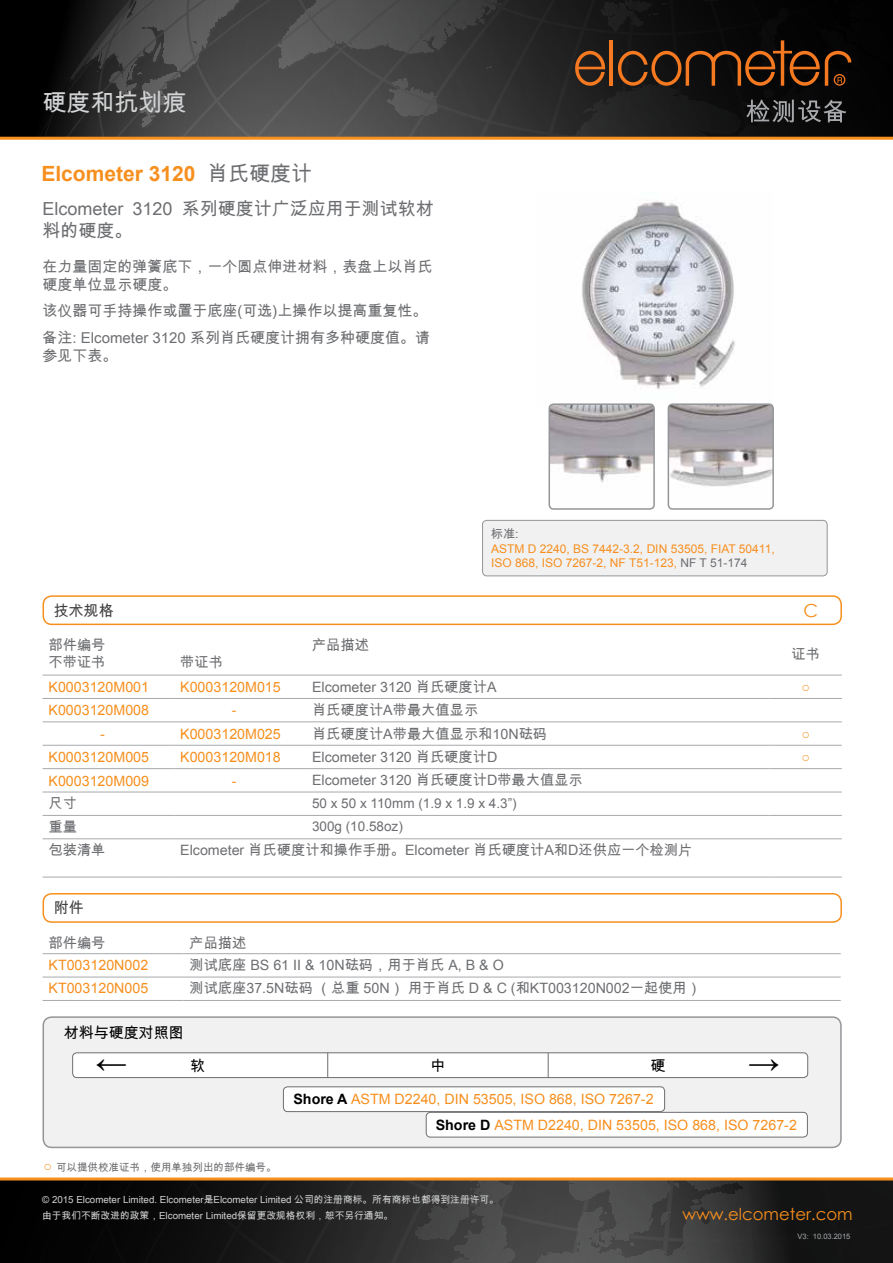
<style>
.page{position:relative;width:893px;height:1263px;background:#fff}
.page>*{position:absolute;margin:0;border:0;box-sizing:border-box;transform-origin:0 0}
.t1{font:700 31.5px "Arial";color:#000}
.t2{font:24px "Arial Unicode MS";color:#d1d3d4}
.t3{font:700 21px "Arial";color:#f78f1e}
.t4{font:18px/21.6px "Arial Unicode MS";color:#6d6e71}
.t5{font:18px "Century Gothic";color:#f78f1e}
.t6{font:16.5px "Century Gothic";color:#f78f1e}
.t7{font:15px/18px "Arial Unicode MS";color:#6d6e71}
.t8{font:15px "Arial Unicode MS";color:#000}
.t9{font:15px "Arial Unicode MS";color:#414042}
.t10{font:14.25px/17.1px "Arial Unicode MS";color:#6d6e71}
.t11{font:14.25px/25.5px "Arial";color:#f78f1e}
.t12{font:13.5px "Arial";color:#6d6e71}
.t13{font:12px/14.4px "Arial";color:#f78f1e}
.t14{font:12px "Arial Unicode MS";color:#6d6e71}
.t15{font:10.5px "Arial Unicode MS";color:#6d6e71}
.t16{font:9.75px/15.9px "Arial Unicode MS";color:#d1d3d4}
.t17{font:7.5px "Arial";color:#a7a9ac}
.s1{font-family:"Arial Unicode MS";font-weight:400;color:#6d6e71}
.s2{color:#6d6e71}
.s3{font-weight:700;color:#000}
.s4{font-family:"Arial";font-size:14.25px;color:#f78f1e}
</style>
<div class="page">
<div style="left:0;top:0;width:893px;height:138px;background:#000"></div>
<svg style="left:34px;top:0;width:859px;height:137px;background:#363636"></svg>
<hr style="left:609px;top:40px;width:4px;height:46px;background:#f47920">
<svg style="left:575px;top:51px;width:30px;height:35px"></svg>
<svg style="left:618px;top:0;width:275px;height:86px"></svg>
<svg style="left:746px;top:100px;width:100px;height:22px"></svg>
<hr style="left:0;top:137px;width:893px;height:3px;background:#f78f1e">
<svg style="left:0;top:1180px;width:893px;height:83px;background:#272626"></svg>
<hr style="left:0;top:1177px;width:893px;height:3px;background:#f78f1e">
<img style="left:582px;top:200px;width:153px;height:190px">
<img style="left:552px;top:406px;width:100px;height:77px">
<div style="left:549px;top:403px;width:106px;height:107px;border:2px solid #939598;border-radius:4px"></div>
<img style="left:671px;top:406px;width:100px;height:81px">
<div style="left:668px;top:403px;width:106px;height:107px;border:2px solid #939598;border-radius:4px"></div>
<div style="left:483px;top:520px;width:344px;height:56px;background:#f1f1f2;border-radius:4px"></div>
<div style="left:482px;top:520px;width:345px;height:56px;border:1px solid #939598;border-radius:4px"></div>
<div style="left:43px;top:893px;width:799px;height:30px;border:2px solid #f78f1e;border-radius:9px"></div>
<hr style="left:43px;top:953px;width:140px;height:1px;background:#a7a9ac">
<hr style="left:183px;top:953px;width:658px;height:1px;background:#a7a9ac">
<hr style="left:43px;top:977px;width:140px;height:1px;background:#a7a9ac">
<hr style="left:183px;top:977px;width:658px;height:1px;background:#a7a9ac">
<hr style="left:43px;top:1000px;width:140px;height:1px;background:#a7a9ac">
<hr style="left:183px;top:1000px;width:658px;height:1px;background:#a7a9ac">
<div style="left:43px;top:595px;width:799px;height:30px;border:2px solid #f78f1e;border-radius:9px"></div>
<hr style="left:43px;top:698px;width:131px;height:1px;background:#a7a9ac">
<hr style="left:174px;top:698px;width:132px;height:1px;background:#a7a9ac">
<hr style="left:306px;top:698px;width:463px;height:1px;background:#a7a9ac">
<hr style="left:769px;top:698px;width:73px;height:1px;background:#a7a9ac">
<hr style="left:43px;top:722px;width:131px;height:1px;background:#a7a9ac">
<hr style="left:174px;top:722px;width:132px;height:1px;background:#a7a9ac">
<hr style="left:306px;top:722px;width:463px;height:1px;background:#a7a9ac">
<hr style="left:769px;top:722px;width:73px;height:1px;background:#a7a9ac">
<hr style="left:43px;top:745px;width:131px;height:1px;background:#a7a9ac">
<hr style="left:174px;top:745px;width:132px;height:1px;background:#a7a9ac">
<hr style="left:306px;top:745px;width:463px;height:1px;background:#a7a9ac">
<hr style="left:769px;top:745px;width:73px;height:1px;background:#a7a9ac">
<hr style="left:43px;top:768px;width:131px;height:1px;background:#a7a9ac">
<hr style="left:174px;top:768px;width:132px;height:1px;background:#a7a9ac">
<hr style="left:306px;top:768px;width:463px;height:1px;background:#a7a9ac">
<hr style="left:769px;top:768px;width:73px;height:1px;background:#a7a9ac">
<hr style="left:43px;top:792px;width:131px;height:1px;background:#a7a9ac">
<hr style="left:174px;top:792px;width:132px;height:1px;background:#a7a9ac">
<hr style="left:306px;top:792px;width:463px;height:1px;background:#a7a9ac">
<hr style="left:769px;top:792px;width:73px;height:1px;background:#a7a9ac">
<hr style="left:43px;top:815px;width:131px;height:1px;background:#a7a9ac">
<hr style="left:174px;top:815px;width:132px;height:1px;background:#a7a9ac">
<hr style="left:306px;top:815px;width:463px;height:1px;background:#a7a9ac">
<hr style="left:769px;top:815px;width:73px;height:1px;background:#a7a9ac">
<hr style="left:43px;top:838px;width:131px;height:1px;background:#a7a9ac">
<hr style="left:174px;top:838px;width:132px;height:1px;background:#a7a9ac">
<hr style="left:306px;top:838px;width:463px;height:1px;background:#a7a9ac">
<hr style="left:769px;top:838px;width:73px;height:1px;background:#a7a9ac">
<hr style="left:43px;top:877px;width:131px;height:1px;background:#a7a9ac">
<hr style="left:174px;top:877px;width:132px;height:1px;background:#a7a9ac">
<hr style="left:306px;top:877px;width:463px;height:1px;background:#a7a9ac">
<hr style="left:769px;top:877px;width:73px;height:1px;background:#a7a9ac">
<hr style="left:43px;top:675px;width:131px;height:1px;background:#a7a9ac">
<hr style="left:174px;top:675px;width:132px;height:1px;background:#a7a9ac">
<hr style="left:306px;top:675px;width:463px;height:1px;background:#a7a9ac">
<hr style="left:769px;top:675px;width:73px;height:1px;background:#a7a9ac">
<div style="left:43px;top:1017px;width:798px;height:130px;background:#f1f1f2;border-radius:9px"></div>
<div style="left:43px;top:1016px;width:799px;height:132px;border:2px solid #939598;border-radius:9px"></div>
<div style="left:73px;top:1053px;width:735px;height:24px;background:#fff;border-radius:4px"></div>
<div style="left:72px;top:1052px;width:736px;height:26px;border:1px solid #6d6e71;border-radius:4px"></div>
<div style="left:283px;top:1087px;width:382px;height:24px;background:#fff;border-radius:4px"></div>
<div style="left:283px;top:1086px;width:382px;height:26px;border:1px solid #6d6e71;border-radius:4px"></div>
<div style="left:426px;top:1112px;width:381px;height:25px;background:#fff;border-radius:4px"></div>
<div style="left:426px;top:1112px;width:382px;height:25px;border:1px solid #6d6e71;border-radius:4px"></div>
<svg style="left:327px;top:1053px;width:1px;height:25px"></svg>
<svg style="left:548px;top:1053px;width:1px;height:25px"></svg>
<h2 class="t2" style="left:43px;top:85px;width:145px">硬度和抗划痕</h2>
<h3 class="t3" style="left:41px;top:159px;width:272px">Elcometer 3120 <span class="s1">肖氏硬度计</span></h3>
<p class="t4" style="left:43px;top:198px;width:393px">Elcometer 3120 系列硬度计广泛应用于测试软材料的硬度。</p>
<p class="t7" style="left:43px;top:257px;width:392px">在力量固定的弹簧底下，一个圆点伸进材料，表盘上以肖氏硬度单位显示硬度。</p>
<p class="t7" style="left:43px;top:297px;width:389px;line-height:26.5px">该仪器可手持操作或置于底座(可选)上操作以提高重复性。备注: Elcometer 3120 系列肖氏硬度计拥有多种硬度值。请</p>
<p class="t7" style="left:43px;top:346px;width:76px">参见下表。</p>
<p class="t14" style="left:491px;top:525px;width:29px">标准:</p>
<p class="t13" style="left:491px;top:541px;width:285px">ASTM D 2240, BS 7442-3.2, DIN 53505, FIAT 50411,<br>ISO 868, ISO 7267-2, NF T51-123, <span class="s2">NF T 51-174</span></p>
<p class="t9" style="left:54px;top:599px;width:61px">技术规格</p>
<p class="t5" style="left:804px;top:598px;width:16px">C</p>
<p class="t10" style="left:49px;top:636px;width:59px">部件编号不带证书</p>
<p class="t10" style="left:312px;top:636px;width:58px">产品描述</p>
<p class="t10" style="left:791px;top:645px;width:30px">证书</p>
<p class="t10" style="left:180px;top:653px;width:44px">带证书</p>
<p class="t11" style="left:49px;top:674px;width:102px">K0003120M001</p>
<p class="t11" style="left:180px;top:674px;width:102px">K0003120M015</p>
<p class="t10" style="left:312px;top:678px;width:186px">Elcometer 3120 肖氏硬度计A</p>
<p class="t11" style="left:801px;top:674px;width:10px">○</p>
<p class="t11" style="left:49px;top:698px;width:102px">K0003120M008</p>
<p class="t11" style="left:232px;top:698px;width:6px">-</p>
<p class="t10" style="left:312px;top:701px;width:168px">肖氏硬度计A带最大值显示</p>
<p class="t11" style="left:100px;top:721px;width:6px">-</p>
<p class="t11" style="left:180px;top:721px;width:102px">K0003120M025</p>
<p class="t10" style="left:312px;top:725px;width:237px">肖氏硬度计A带最大值显示和10N砝码</p>
<p class="t11" style="left:801px;top:721px;width:10px">○</p>
<p class="t11" style="left:49px;top:744px;width:102px">K0003120M005</p>
<p class="t11" style="left:180px;top:744px;width:102px">K0003120M018</p>
<p class="t10" style="left:312px;top:748px;width:187px">Elcometer 3120 肖氏硬度计D</p>
<p class="t11" style="left:801px;top:744px;width:10px">○</p>
<p class="t11" style="left:49px;top:768px;width:102px">K0003120M009</p>
<p class="t11" style="left:232px;top:768px;width:6px">-</p>
<p class="t10" style="left:312px;top:771px;width:272px">Elcometer 3120 肖氏硬度计D带最大值显示</p>
<p class="t10" style="left:49px;top:794px;width:30px">尺寸</p>
<p class="t12" style="left:312px;top:794px;width:206px">50 x 50 x 110mm (1.9 x 1.9 x 4.3”)</p>
<p class="t10" style="left:49px;top:818px;width:30px">重量</p>
<p class="t12" style="left:312px;top:818px;width:92px">300g (10.58oz)</p>
<p class="t10" style="left:49px;top:841px;width:59px">包装清单</p>
<p class="t10" style="left:180px;top:841px;width:514px">Elcometer 肖氏硬度计和操作手册。Elcometer 肖氏硬度计A和D还供应一个检测片</p>
<p class="t9" style="left:54px;top:897px;width:31px">附件</p>
<p class="t10" style="left:49px;top:934px;width:59px">部件编号</p>
<p class="t10" style="left:189px;top:934px;width:58px">产品描述</p>
<p class="t11" style="left:49px;top:952px;width:101px">KT003120N002</p>
<p class="t10" style="left:189px;top:956px;width:316px">测试底座 BS 61 II &amp; 10N砝码，用于肖氏 A, B &amp; O</p>
<p class="t11" style="left:49px;top:976px;width:101px">KT003120N005</p>
<p class="t10" style="left:189px;top:979px;width:513px">测试底座37.5N砝码 （总重 50N） 用于肖氏 D &amp; C (和KT003120N002一起使用）</p>
<p class="t8" style="left:64px;top:1022px;width:121px">材料与硬度对照图</p>
<p class="t8" style="left:190px;top:1054px;width:16px">软</p>
<p class="t8" style="left:430px;top:1054px;width:16px">中</p>
<p class="t8" style="left:650px;top:1054px;width:16px">硬</p>
<p class="t11" style="left:436px;top:1087px;width:363px;text-indent:-142px"><span class="s3">Shore A</span> ASTM D2240, DIN 53505, ISO 868, ISO 7267-2<br><span class="s3">Shore D</span> ASTM D2240, DIN 53505, ISO 868, ISO 7267-2</p>
<h1 class="t1" style="left:748px;top:1041px;width:33px">→</h1>
<p class="t15" style="left:44px;top:1160px;width:235px"><span class="s4">○</span> 可以提供校准证书，使用单独列出的部件编号。</p>
<p class="t16" style="left:42px;top:1192px;width:458px">© 2015 Elcometer Limited. Elcometer是Elcometer Limited 公司的注册商标。所有商标也都得到注册许可。由于我们不断改进的政策，Elcometer Limited保留更改规格权利，恕不另行通知。</p>
<p class="t6" style="left:682px;top:1202px;width:172px">www.elcometer.com</p>
<p class="t17" style="left:797px;top:1231px;width:54px">V3: 10.03.2015</p>
</div>
